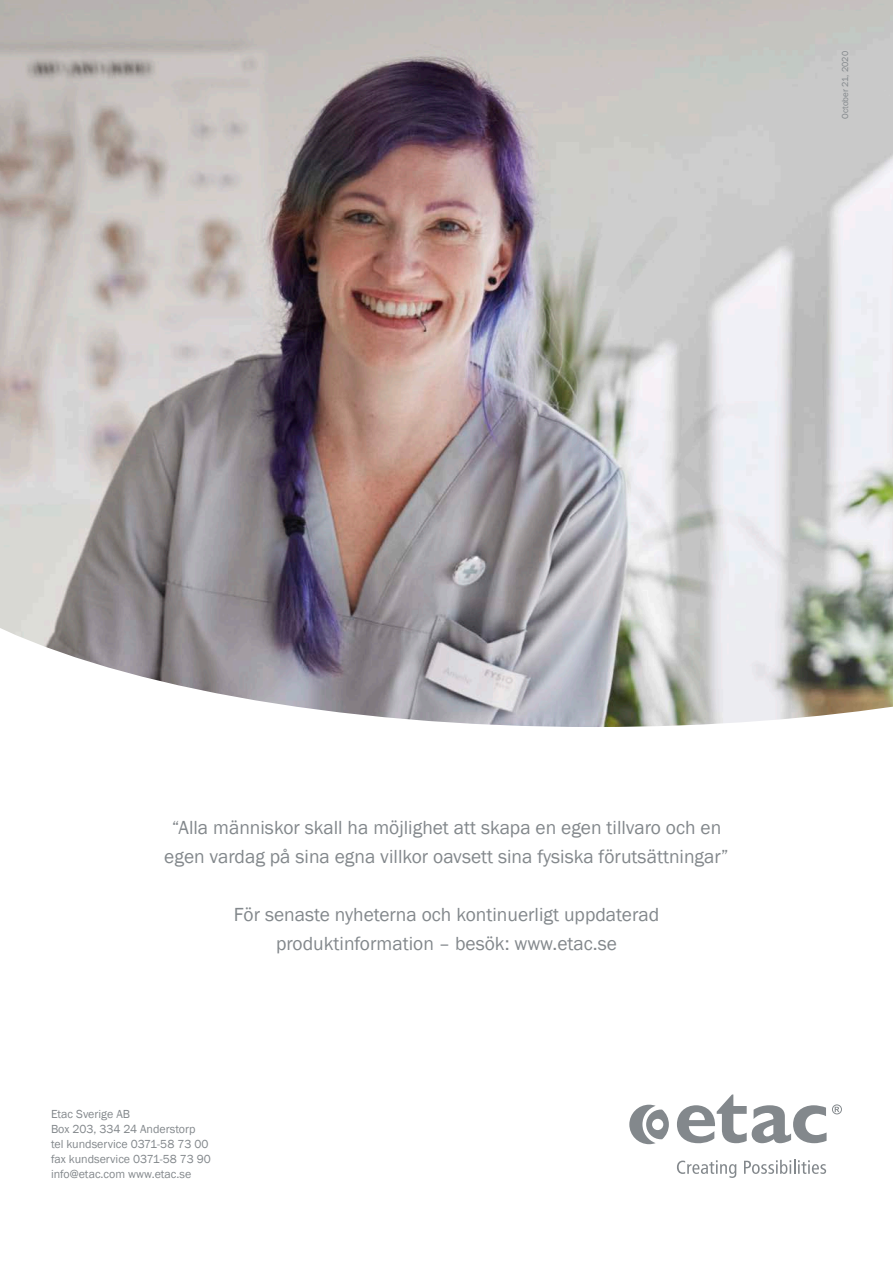
<style>
.page{position:relative;width:893px;height:1263px;background:#fff}
.page>*{position:absolute;margin:0;border:0;box-sizing:border-box;transform-origin:0 0}
.t1{font:19.5px/29px "Franklin Gothic";color:#83888c;text-align:center}
.t2{font:12px/15px "Franklin Gothic";color:#83888c}
.t3{font:9px "Franklin Gothic";color:#83888c}
</style>
<div class="page">
<img style="left:0;top:0;width:893px;height:618px">
<svg style="left:0;top:618px;width:893px;height:558px"></svg>
<svg style="left:677px;top:1094px;width:165px;height:49px"></svg>
<svg style="left:629px;top:1105px;width:40px;height:39px"></svg>
<svg style="left:677px;top:1160px;width:59px;height:18px"></svg>
<svg style="left:744px;top:1160px;width:82px;height:14px"></svg>
<p class="t3" style="left:840px;top:119px;width:69px;rotate:-90deg">October 21, 2020</p>
<p class="t1" style="left:164px;top:814px;width:566px">“Alla människor skall ha möjlighet att skapa en egen tillvaro och en egen vardag på sina egna villkor oavsett sina fysiska förutsättningar”</p>
<p class="t1" style="left:234px;top:900px;width:427px">För senaste nyheterna och kontinuerligt uppdaterad produktinformation – besök: www.etac.se</p>
<p class="t2" style="left:51px;top:1107px;width:161px">Etac Sverige AB<br>Box 203, 334 24 Anderstorp tel kundservice 0371-58 73 00 fax kundservice 0371-58 73 90 info@etac.com www.etac.se</p>
</div>
